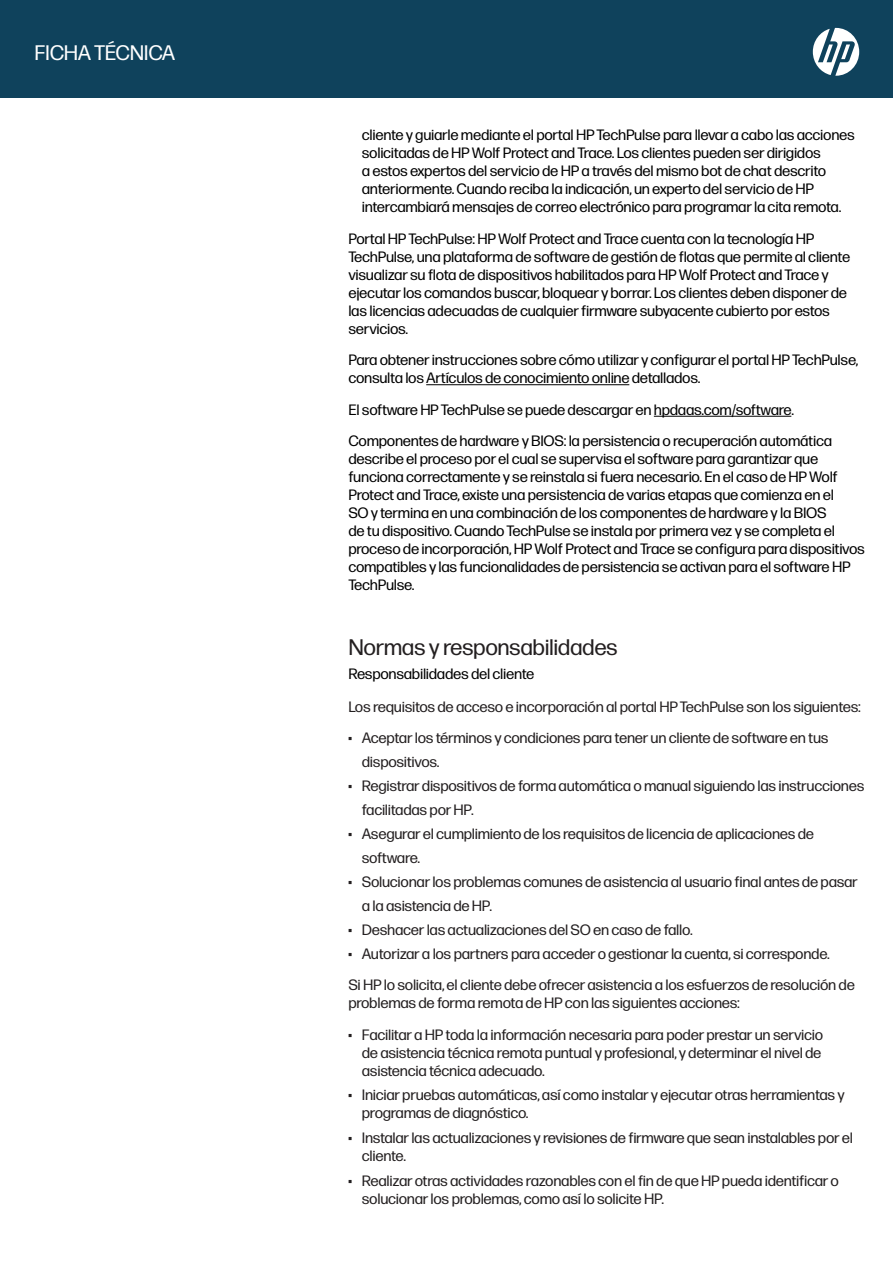
<style>
.page{position:relative;width:893px;height:1263px;background:#fff}
.page>*{position:absolute;margin:0;border:0;box-sizing:border-box;transform-origin:0 0}
.t1{font:22.5px "Forma DJR Micro";letter-spacing:-.02em;color:#231f20}
.t2{font:21px "Forma DJR Micro";letter-spacing:-.02em;color:#fff}
.t3{font:15px/18px "Forma DJR Micro";letter-spacing:-.02em;color:#000}
.t4{font:15px/18px "Forma DJR Micro";letter-spacing:-.02em;color:#231f20}
.s1{font-family:"Forma DJR Display"}
</style>
<div class="page">
<hr style="left:426px;top:384px;width:203px;height:1px;background:#000">
<hr style="left:654px;top:416px;width:137px;height:1px;background:#000">
<div style="left:0;top:0;width:893px;height:98px;background:#0f425c"></div>
<svg style="left:813px;top:28px;width:46px;height:48px"></svg>
<h2 class="t2" style="left:35px;top:38px;width:142px">FICHA TÉCNICA</h2>
<p class="t3" style="left:362px;top:125px;width:494px">cliente y guiarle mediante el portal HP TechPulse para llevar a cabo las acciones solicitadas de HP Wolf Protect and Trace. Los clientes pueden ser dirigidos<br>a estos expertos del servicio de HP a través del mismo bot de chat descrito anteriormente. Cuando reciba la indicación, un experto del servicio de HP intercambiará mensajes de correo electrónico para programar la cita remota.</p>
<p class="t3" style="left:348px;top:228px;width:503px">Portal HP TechPulse: HP Wolf Protect and Trace cuenta con la tecnología HP TechPulse, una plataforma de software de gestión de flotas que permite al cliente visualizar su flota de dispositivos habilitados para HP Wolf Protect and Trace y ejecutar los comandos buscar, bloquear y borrar. Los clientes deben disponer de las licencias adecuadas de cualquier firmware subyacente cubierto por estos servicios.</p>
<p class="t3" style="left:348px;top:350px;width:511px">Para obtener instrucciones sobre cómo utilizar y configurar el portal HP TechPulse, consulta los Artículos de conocimiento online detallados.</p>
<p class="t3" style="left:348px;top:393px;width:485px;line-height:31.5px">El software HP TechPulse se puede descargar en hpdaas.com/software.<br>Componentes de hardware y BIOS: la persistencia o recuperación automática</p>
<p class="t3" style="left:348px;top:449px;width:518px">describe el proceso por el cual se supervisa el software para garantizar que funciona correctamente y se reinstala si fuera necesario. En el caso de HP Wolf Protect and Trace, existe una persistencia de varias etapas que comienza en el<br>SO y termina en una combinación de los componentes de hardware y la BIOS<br>de tu dispositivo. Cuando TechPulse se instala por primera vez y se completa el proceso de incorporación, HP Wolf Protect and Trace se configura para dispositivos compatibles y las funcionalidades de persistencia se activan para el software HP TechPulse.</p>
<h1 class="t1" style="left:348px;top:631px;width:271px">Normas y responsabilidades</h1>
<p class="t3" style="left:348px;top:663px;width:188px">Responsabilidades del cliente</p>
<p class="t4" style="left:348px;top:696px;width:514px">Los requisitos de acceso e incorporación al portal HP TechPulse son los siguientes:</p>
<p class="t4" style="left:362px;top:724px;width:468px;line-height:24px;text-indent:-14px"><span class="s1">•</span> Aceptar los términos y condiciones para tener un cliente de software en tus dispositivos.</p>
<p class="t4" style="left:362px;top:772px;width:504px;line-height:24px;text-indent:-14px"><span class="s1">•</span> Registrar dispositivos de forma automática o manual siguiendo las instrucciones facilitadas por HP.</p>
<p class="t4" style="left:362px;top:820px;width:454px;line-height:24px;text-indent:-14px"><span class="s1">•</span> Asegurar el cumplimiento de los requisitos de licencia de aplicaciones de software.</p>
<p class="t4" style="left:362px;top:868px;width:498px;line-height:24px;text-indent:-14px"><span class="s1">•</span> Solucionar los problemas comunes de asistencia al usuario final antes de pasar a la asistencia de HP.</p>
<p class="t4" style="left:348px;top:919px;width:346px"><span class="s1">•</span> Deshacer las actualizaciones del SO en caso de fallo.</p>
<p class="t4" style="left:348px;top:936px;width:508px;line-height:31.5px"><span class="s1">•</span> Autorizar a los partners para acceder o gestionar la cuenta, si corresponde.<br>Si HP lo solicita, el cliente debe ofrecer asistencia a los esfuerzos de resolución de</p>
<p class="t4" style="left:348px;top:993px;width:393px">problemas de forma remota de HP con las siguientes acciones:</p>
<p class="t4" style="left:362px;top:1024px;width:463px;text-align:justify;text-indent:-14px"><span class="s1">•</span> Facilitar a HP toda la información necesaria para poder prestar un servicio de asistencia técnica remota puntual y profesional, y determinar el nivel de asistencia técnica adecuado.</p>
<p class="t4" style="left:362px;top:1085px;width:484px;text-indent:-14px"><span class="s1">•</span> Iniciar pruebas automáticas, así como instalar y ejecutar otras herramientas y programas de diagnóstico.</p>
<p class="t4" style="left:362px;top:1128px;width:493px;text-indent:-14px"><span class="s1">•</span> Instalar las actualizaciones y revisiones de firmware que sean instalables por el cliente.</p>
<p class="t4" style="left:362px;top:1170px;width:479px;text-indent:-14px"><span class="s1">•</span> Realizar otras actividades razonables con el fin de que HP pueda identificar o solucionar los problemas, como así lo solicite HP.</p>
</div>
